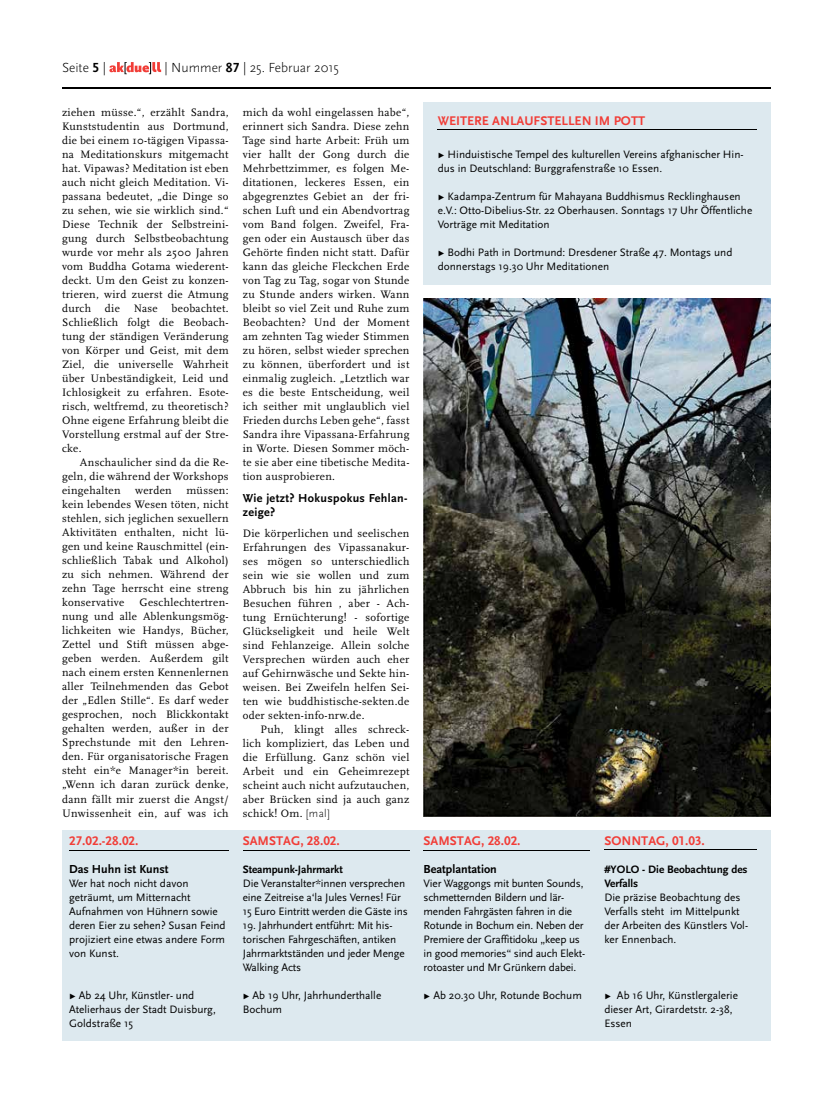
<style>
.page{position:relative;width:833px;height:1117px;background:#fff}
.page>*{position:absolute;margin:0;border:0;box-sizing:border-box;transform-origin:0 0}
.t1{font:300 13.75px "Scala Sans";color:#000}
.t2{font:700 13.12px "Scala Sans Caps";color:#f13d37}
.t3{font:700 12.12px/14px "Scala Sans";letter-spacing:.03em;color:#000}
.t4{font:700 12.12px "Scala Sans";color:#000}
.t5{font:11.25px/14px "Scala";letter-spacing:.03em;color:#000;text-align:justify}
.t6{font:11.25px/14px "Scala Sans";color:#000}
.t7{font:700 11.25px/14px "Scala Sans";color:#000}
.s1{font-family:"Scala Sans Caps";font-weight:700}
.s2{font-family:"Scala Sans";font-weight:300}
</style>
<div class="page">
<hr style="left:62px;top:87px;width:709px;height:1px;background:#000">
<svg style="left:109px;top:62px;width:52px;height:12px"></svg>
<div style="left:62px;top:830px;width:709px;height:210px;background:#dde9ef"></div>
<hr style="left:604px;top:849px;width:152px;height:1px;background:#000">
<hr style="left:423px;top:849px;width:167px;height:1px;background:#000">
<hr style="left:243px;top:849px;width:166px;height:1px;background:#000">
<hr style="left:69px;top:849px;width:160px;height:1px;background:#000">
<img style="left:423px;top:298px;width:348px;height:518px">
<div style="left:423px;top:102px;width:348px;height:182px;background:#dde9ef"></div>
<hr style="left:438px;top:130px;width:318px;height:1px;background:#000">
<p class="t1" style="left:62px;top:60px;width:45px">Seite <span class="s1">5</span> |</p>
<p class="t1" style="left:165px;top:60px;width:176px">| Nummer <span class="s1">87</span> | 25. Februar 2015</p>
<p class="t5" style="left:62px;top:106px;width:168px">ziehen müsse.“, erzählt Sandra, Kunststudentin aus Dortmund, die bei einem 10-tägigen Vipassa&shy;na Meditationskurs mitgemacht hat. Vipawas? Meditation ist eben auch nicht gleich Meditation. Vi&shy;passana bedeutet, „die Dinge so zu sehen, wie sie wirklich sind.“ Diese Technik der Selbstreini&shy;gung durch Selbstbeobachtung wurde vor mehr als 2500 Jahren vom Buddha Gotama wiederent&shy;deckt. Um den Geist zu konzen&shy;trieren, wird zuerst die Atmung durch die Nase beobachtet.<br>Schließlich folgt die Beobach&shy;tung der ständigen Veränderung von Körper und Geist, mit dem Ziel, die universelle Wahrheit über Unbeständigkeit, Leid und Ichlosigkeit zu erfahren. Esote&shy;risch, weltfremd, zu theoretisch?<br>Ohne eigene Erfahrung bleibt die Vorstellung erstmal auf der Stre&shy;cke.</p>
<p class="t5" style="left:62px;top:456px;width:168px;text-indent:18px">Anschaulicher sind da die Re&shy;geln, die während der Workshops eingehalten</p>
<p class="t5" style="left:135px;top:484px;width:38px">werden</p>
<p class="t5" style="left:62px;top:484px;width:168px;text-indent:124px">müssen: kein lebendes Wesen töten, nicht stehlen, sich jeglichen sexuellern Aktivitäten enthalten, nicht lü&shy;gen und keine Rauschmittel (ein&shy;schließlich Tabak und Alkohol) zu sich nehmen. Während der zehn Tage herrscht eine streng konservative</p>
<p class="t5" style="left:62px;top:596px;width:168px;text-indent:78px">Geschlechtertren&shy;nung und alle Ablenkungsmög&shy;lichkeiten wie Handys, Bücher, Zettel und Stift müssen abge&shy;geben werden. Außerdem gilt nach einem ersten Kennenlernen aller Teilnehmenden das Gebot der „Edlen Stille“. Es darf weder gesprochen, noch Blickkontakt gehalten werden, außer in der Sprechstunde mit den Lehren&shy;den. Für organisatorische Fragen steht ein*e Manager*in bereit. „Wenn ich daran zurück denke, dann fällt mir zuerst die Angst/ Unwissenheit ein, auf was ich</p>
<p class="t2" style="left:69px;top:833px;width:71px">27.02.-28.02.</p>
<p class="t4" style="left:69px;top:862px;width:101px">Das Huhn ist Kunst</p>
<p class="t6" style="left:69px;top:876px;width:158px">Wer hat noch nicht davon geträumt, um Mitternacht<br>Aufnahmen von Hühnern sowie deren Eier zu sehen? Susan Feind projiziert eine etwas andere Form von Kunst.</p>
<p class="t6" style="left:69px;top:988px;width:148px">Ω Ab 24 Uhr, Künstler- und<br>Atelierhaus der Stadt Duisburg,<br>Goldstraße 15</p>
<p class="t5" style="left:243px;top:105px;width:168px">mich da wohl eingelassen habe“, erinnert sich Sandra. Diese zehn Tage sind harte Arbeit: Früh um vier hallt der Gong durch die Mehrbettzimmer, es folgen Me&shy;ditationen, leckeres Essen, ein abgegrenztes Gebiet an der fri&shy;schen Luft und ein Abendvortrag vom Band folgen. Zweifel, Fra&shy;gen oder ein Austausch über das Gehörte finden nicht statt. Dafür kann das gleiche Fleckchen Erde von Tag zu Tag, sogar von Stunde zu Stunde anders wirken. Wann bleibt so viel Zeit und Ruhe zum Beobachten? Und der Moment am zehnten Tag wieder Stimmen zu hören, selbst wieder sprechen zu können, überfordert und ist einmalig zugleich. „Letztlich war es die beste Entscheidung, weil ich seither mit unglaublich viel Frieden durchs Leben gehe“, fasst Sandra ihre Vipassana-Erfahrung in Worte. Diesen Sommer möch&shy;te sie aber eine tibetische Medita&shy;tion ausprobieren.</p>
<p class="t3" style="left:243px;top:491px;width:166px">Wie jetzt? Hokuspokus Fehlan&shy;zeige?</p>
<p class="t5" style="left:243px;top:526px;width:168px">Die körperlichen und seelischen Erfahrungen des Vipassanakur&shy;ses mögen so unterschiedlich sein wie sie wollen und zum Abbruch bis hin zu jährlichen Besuchen führen , aber - Ach&shy;tung Ernüchterung! - sofortige Glückseligkeit und heile Welt sind Fehlanzeige. Allein solche Versprechen würden auch eher auf Gehirnwäsche und Sekte hin&shy;weisen. Bei Zweifeln helfen Sei&shy;ten wie buddhistische-sekten.de oder sekten-info-nrw.de.</p>
<p class="t5" style="left:243px;top:722px;width:168px;text-indent:18px">Puh, klingt alles schreck&shy;lich kompliziert, das Leben und die Erfüllung. Ganz schön viel Arbeit und ein Geheimrezept scheint auch nicht aufzutauchen, aber Brücken sind ja auch ganz schick! Om. <span class="s2">[mal]</span></p>
<p class="t2" style="left:243px;top:833px;width:98px">SAMSTAG, 28.02.</p>
<p class="t7" style="left:243px;top:862px;width:102px">Steampunk-Jahrmarkt</p>
<p class="t6" style="left:243px;top:876px;width:166px">Die Veranstalter*innen versprechen eine Zeitreise a‘la Jules Vernes! Für<br>15 Euro Eintritt werden die Gäste ins</p>
<p class="t6" style="left:243px;top:918px;width:163px">19. Jahrhundert entführt: Mit his&shy;torischen Fahrgeschäften, antiken<br>Jahrmarktständen und jeder Menge<br>Walking Acts</p>
<p class="t6" style="left:243px;top:988px;width:140px">Ω Ab 19 Uhr, Jahrhunderthalle<br>Bochum</p>
<p class="t2" style="left:438px;top:113px;width:209px">WEITERE ANLAUFSTELLEN IM POTT</p>
<p class="t6" style="left:438px;top:148px;width:307px">Ω Hinduistische Tempel des kulturellen Vereins afghanischer Hin&shy;dus in Deutschland: Burggrafenstraße 10 Essen.</p>
<p class="t6" style="left:438px;top:190px;width:316px">Ω Kadampa-Zentrum für Mahayana Buddhismus Recklinghausen e.V.: Otto-Dibelius-Str. 22 Oberhausen. Sonntags 17 Uhr Öffentliche<br>Vorträge mit Meditation</p>
<p class="t6" style="left:438px;top:246px;width:296px">Ω Bodhi Path in Dortmund: Dresdener Straße 47. Montags und donnerstags 19.30 Uhr Meditationen</p>
<p class="t2" style="left:423px;top:833px;width:98px">SAMSTAG, 28.02.</p>
<p class="t4" style="left:423px;top:862px;width:75px">Beatplantation</p>
<p class="t6" style="left:423px;top:876px;width:163px">Vier Waggongs mit bunten Sounds, schmetternden Bildern und lär&shy;menden Fahrgästen fahren in die Rotunde in Bochum ein. Neben der Premiere der Graffitidoku „keep us in good memories“ sind auch Elekt&shy;rotoaster und Mr Grünkern dabei.</p>
<p class="t6" style="left:423px;top:988px;width:160px">Ω Ab 20.30 Uhr, Rotunde Bochum</p>
<p class="t2" style="left:604px;top:833px;width:102px">SONNTAG, 01.03.</p>
<p class="t7" style="left:604px;top:862px;width:145px">#YOLO - Die Beobachtung des<br>Verfalls</p>
<p class="t6" style="left:604px;top:890px;width:145px">Die präzise Beobachtung des<br>Verfalls steht im Mittelpunkt der Arbeiten des Künstlers Vol&shy;ker Ennenbach.</p>
<p class="t6" style="left:604px;top:988px;width:135px">Ω Ab 16 Uhr, Künstlergalerie dieser Art, Girardetstr. 2-38,<br>Essen</p>
</div>
